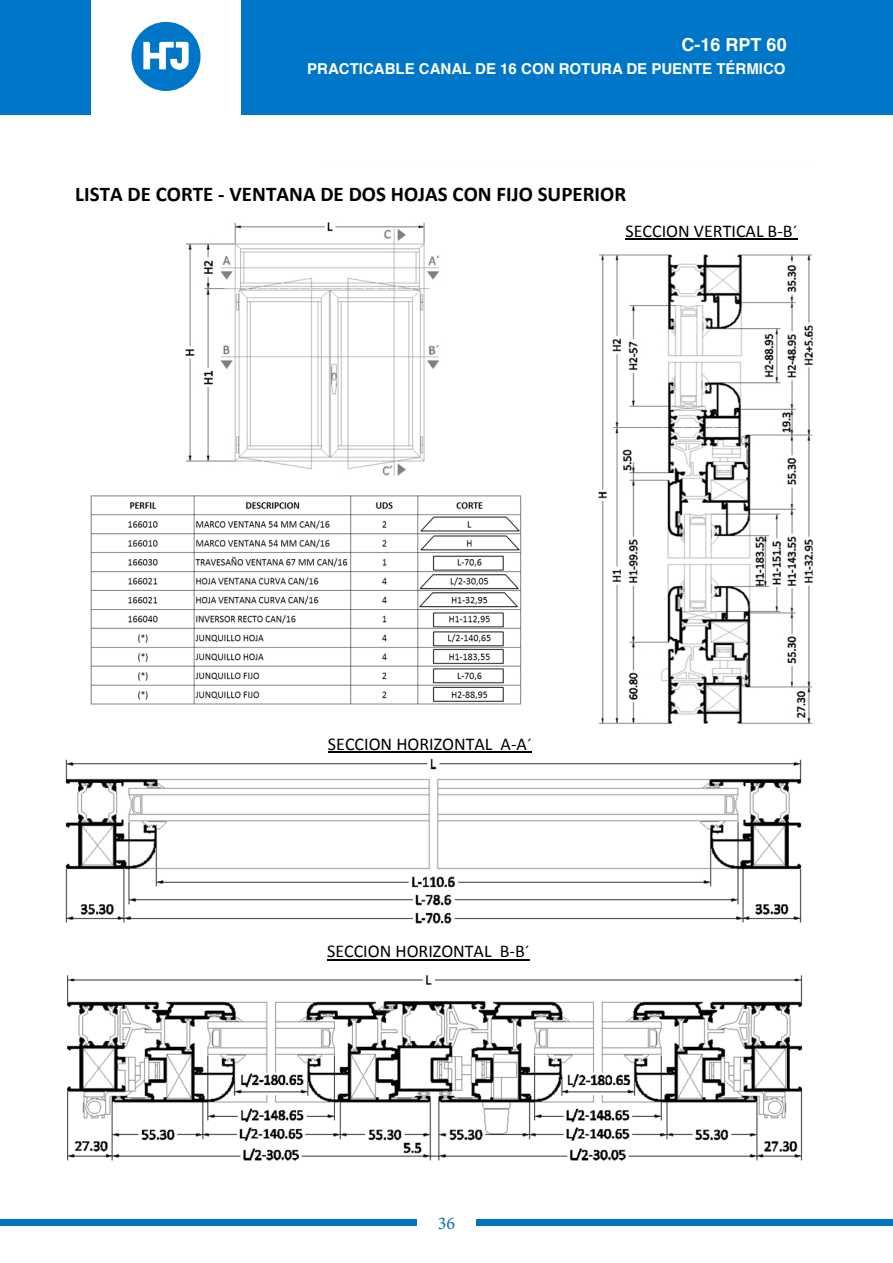
<style>
.page{position:relative;width:893px;height:1263px;background:#fff}
.page>*{position:absolute;margin:0;border:0;box-sizing:border-box;transform-origin:0 0}
.t1{font:700 21px "Calibri";color:#000}
.t2{font:18px "Calibri";color:#000}
.t3{font:700 18px "Helvetica";color:#fff}
.t4{font:18px "Minion Pro";color:#066dac}
.t5{font:700 15px "Helvetica";color:#fff}
.s1{font-size:16.5px}
</style>
<div class="page">
<img style="left:598px;top:254px;width:214px;height:470px">
<img style="left:65px;top:758px;width:737px;height:166px">
<img style="left:67px;top:975px;width:736px;height:185px">
<img style="left:185px;top:222px;width:255px;height:254px">
<img style="left:90px;top:495px;width:432px;height:210px">
<hr style="left:625px;top:239px;width:172px;height:1px;background:#000">
<hr style="left:328px;top:752px;width:204px;height:1px;background:#000">
<hr style="left:327px;top:959px;width:203px;height:1px;background:#000">
<svg style="left:131px;top:22px;width:70px;height:69px"></svg>
<div style="left:0;top:0;width:90px;height:114px;background:#0076c8"></div>
<div style="left:241px;top:0;width:652px;height:114px;background:#0076c8"></div>
<div style="left:0;top:1219px;width:417px;height:7px;background:#0074bd"></div>
<div style="left:476px;top:1219px;width:417px;height:7px;background:#0074bd"></div>
<p class="t3" style="left:682px;top:30px;width:107px">C-16 RPT 60</p>
<p class="t5" style="left:307px;top:57px;width:480px">PRACTICABLE CANAL DE 16 CON ROTURA DE PUENTE TÉRMICO</p>
<p class="t1" style="left:75px;top:181px;width:552px">LISTA DE CORTE ‐ VENTANA DE DOS HOJAS CON FIJO SUPERIOR</p>
<p class="t2" style="left:625px;top:219px;width:174px">SECCION VERTICAL B‐B<span class="s1">´</span></p>
<p class="t2" style="left:328px;top:732px;width:205px">SECCION HORIZONTAL A‐A<span class="s1">´</span></p>
<p class="t2" style="left:327px;top:940px;width:204px">SECCION HORIZONTAL B‐B<span class="s1">´</span></p>
<p class="t4" style="left:438px;top:1211px;width:19px">36</p>
</div>
